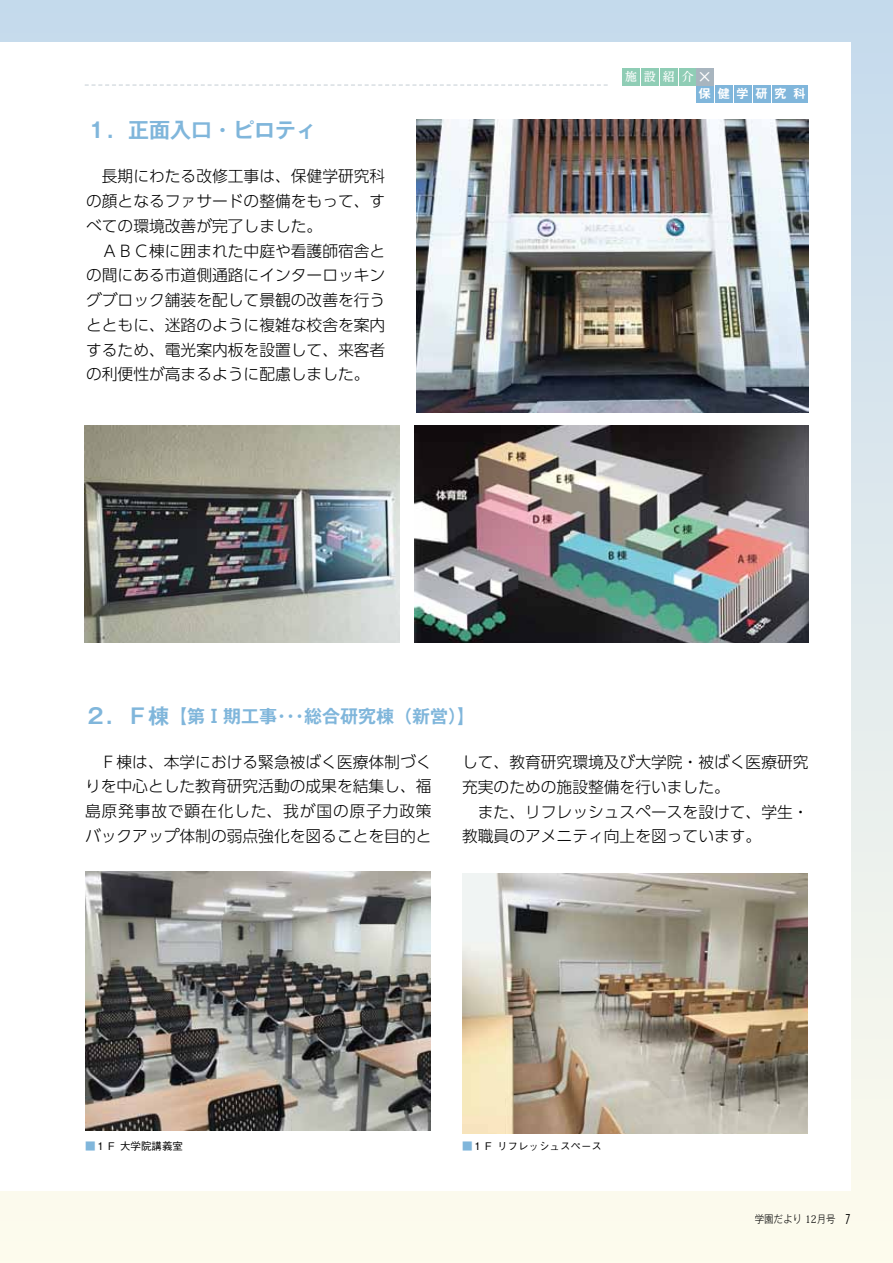
<style>
.page{position:relative;width:893px;height:1263px;background:#fff}
.page>*{position:absolute;margin:0;border:0;box-sizing:border-box;transform-origin:0 0}
.t1{font:700 21px "Gothic MB101 Pro De";color:#80b6db}
.t2{font:700 18px "Gothic MB101 Pro De";color:#80b6db}
.t3{font:500 16.5px "UD Reimin Pr 6";color:#fff}
.t4{font:300 15.75px/24.8px "UD Shin Go Pro";color:#000}
.t5{font:700 12px "Gothic MB101 Pro De";letter-spacing:.58em;color:#fff}
.t6{font:500 12px "UD Reimin Pr 6";color:#fff}
.t7{font:500 10.5px "Gothic BBB Pro";color:#000}
.t8{font:300 10.5px "Gothic MB101 Pro";color:#000;scale:.9 1}
.s1{font-size:21px}
.s2{color:#80b6db}
.s3{font-family:"Koz Min Pro";font-weight:400}
.s4{font-family:"Futura BT";font-stretch:condensed;font-size:13.8px}
</style>
<div class="page">
<div style="left:0;top:0;width:893px;height:1263px;background:linear-gradient(to bottom,#c8dcee,#fefcee)"></div>
<div style="left:0;top:43px;width:850px;height:1148px;background:#fff"></div>
<img style="left:416px;top:119px;width:392px;height:293px">
<img style="left:85px;top:871px;width:346px;height:260px">
<img style="left:462px;top:874px;width:346px;height:259px">
<img style="left:415px;top:425px;width:394px;height:217px">
<img style="left:85px;top:425px;width:315px;height:217px">
<div style="left:623px;top:68px;width:17px;height:17px;background:#8fcdb5"></div>
<div style="left:641px;top:68px;width:17px;height:17px;background:#8fcdb5"></div>
<div style="left:660px;top:68px;width:17px;height:17px;background:#8fcdb5"></div>
<div style="left:679px;top:68px;width:17px;height:17px;background:#8fcdb5"></div>
<div style="left:696px;top:85px;width:17px;height:17px;background:#80b6db"></div>
<div style="left:715px;top:85px;width:17px;height:17px;background:#80b6db"></div>
<div style="left:734px;top:85px;width:17px;height:17px;background:#80b6db"></div>
<div style="left:753px;top:85px;width:17px;height:17px;background:#80b6db"></div>
<div style="left:772px;top:85px;width:17px;height:17px;background:#80b6db"></div>
<div style="left:791px;top:85px;width:17px;height:17px;background:#80b6db"></div>
<div style="left:696px;top:68px;width:17px;height:17px;background:#a8b5bf"></div>
<svg style="left:85px;top:85px;width:522px;height:1px"></svg>
<p class="t6" style="left:625px;top:67px;width:70px">施設紹介</p>
<p class="t3" style="left:696px;top:63px;width:18px">×</p>
<h1 class="t1" style="left:86px;top:113px;width:233px">１．正面入口・ピロティ</h1>
<p class="t4" style="left:86px;top:163px;width:301px">　長期にわたる改修工事は、保健学研究科の顔となるファサードの整備をもって、すべての環境改善が完了しました。<br>　ＡＢＣ棟に囲まれた中庭や看護師宿舎との間にある市道側通路にインターロッキングブロック舗装を配して景観の改善を行うとともに、迷路のように複雑な校舎を案内するため、電光案内板を設置して、来客者の利便性が高まるように配慮しました。</p>
<p class="t5" style="left:699px;top:84px;width:108px">保健学研究科</p>
<p class="t2" style="left:85px;top:701px;width:391px"><span class="s1">２．Ｆ棟</span>【第Ⅰ期工事･･･総合研究棟（新営）】</p>
<p class="t4" style="left:85px;top:749px;width:348px;text-align:justify">　Ｆ棟は、本学における緊急被ばく医療体制づくりを中心とした教育研究活動の成果を結集し、福島原発事故で顕在化した、我が国の原子力政策バックアップ体制の弱点強化を図ることを目的と</p>
<p class="t4" style="left:462px;top:749px;width:348px">して、教育研究環境及び大学院・被ばく医療研究充実のための施設整備を行いました。<br>　また、リフレッシュスペースを設けて、学生・教職員のアメニティ向上を図っています。</p>
<p class="t7" style="left:85px;top:1137px;width:110px"><span class="s2">■</span>１Ｆ 大学院講義室　</p>
<p class="t7" style="left:462px;top:1137px;width:141px"><span class="s2">■</span>１Ｆ リフレッシュスペース</p>
<p class="t8" style="left:755px;top:1210px;width:108px">学園だより <span class="s3">12</span>月号　<span class="s4">7</span></p>
</div>
